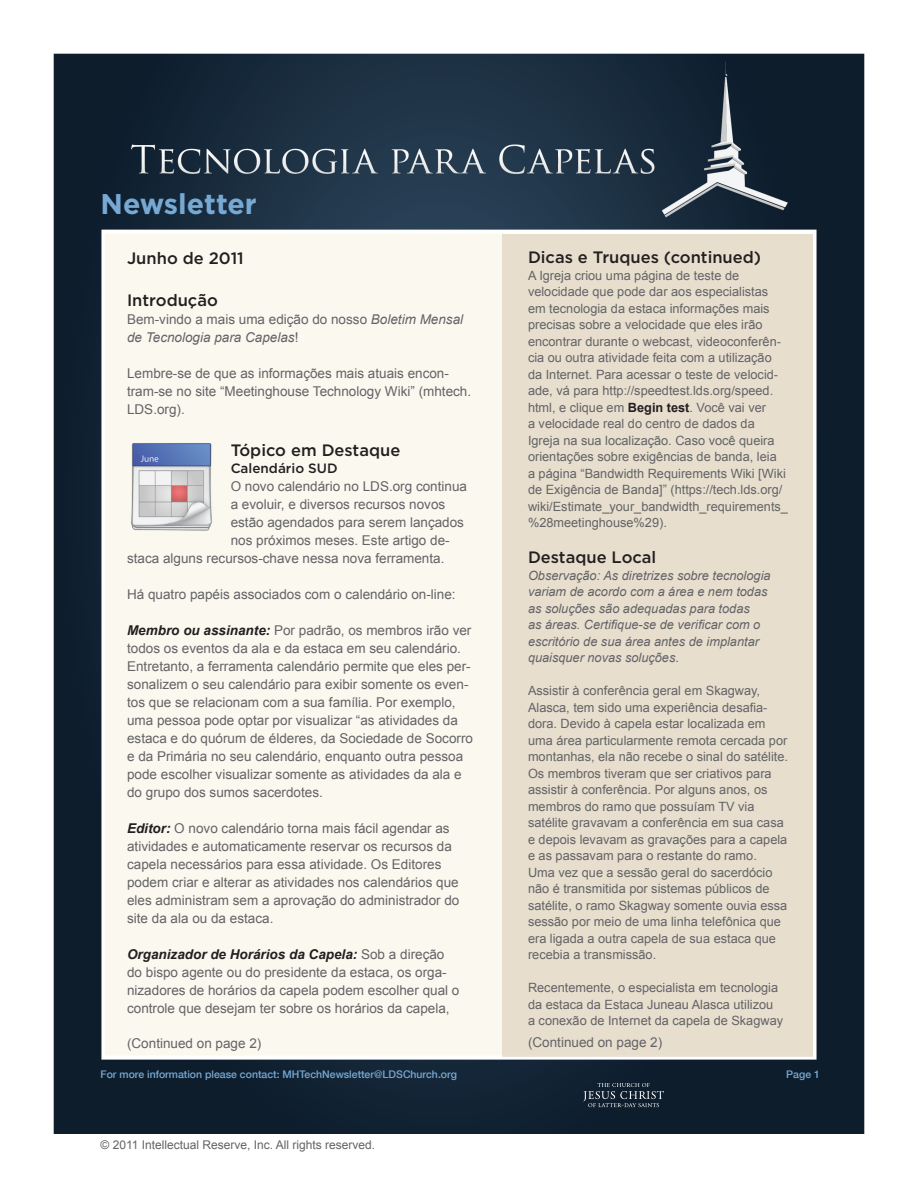
<style>
.page{position:relative;width:918px;height:1188px;background:#fff}
.page>*{position:absolute;margin:0;border:0;box-sizing:border-box;transform-origin:0 0}
.t1{font:700 28.5px "Gotham";color:#77a9d3}
.t2{font:500 16.5px "Gotham";color:#231f20}
.t3{font:13.5px/18px "Arial";color:#636366}
.t4{font:italic 13.5px/18px "Arial";color:#636366}
.t5{font:500 13.5px "Gotham";color:#231f20}
.t6{font:12.75px/16.5px "Arial";color:#636366}
.t7{font:italic 12.75px/16.5px "Arial";color:#636366}
.t8{font:12px "Arial";color:#636366}
.t9{font:500 10.5px "Helvetica Neue";color:#77a9d3}
.s1{font-style:normal}
.s2{font-weight:700;font-style:italic;color:#231f20}
.s3{font-weight:700;color:#231f20}
</style>
<div class="page">
<img style="left:53px;top:53px;width:812px;height:1081px">
<div style="left:502px;top:234px;width:311px;height:822px;background:#e7dece"></div>
<svg style="left:583px;top:1083px;width:81px;height:24px;background:#2f3d4a"></svg>
<img style="left:126px;top:439px;width:91px;height:92px">
<p class="t1" style="left:101px;top:185px;width:158px">Newsletter</p>
<p class="t2" style="left:127px;top:248px;width:118px">Junho de 2011</p>
<p class="t2" style="left:127px;top:289px;width:92px">Introdução</p>
<p class="t4" style="left:127px;top:310px;width:338px"><span class="s1">Bem-vindo a mais uma edição do nosso</span> Boletim Mensal de Tecnologia para Capelas<span class="s1">!</span></p>
<p class="t3" style="left:127px;top:364px;width:346px">Lembre-se de que as informações mais atuais encon&shy;tram-se no site “Meetinghouse Technology Wiki” (mhtech.<br>LDS.org).</p>
<p class="t2" style="left:231px;top:440px;width:171px">Tópico em Destaque</p>
<p class="t5" style="left:231px;top:459px;width:109px">Calendário SUD</p>
<p class="t3" style="left:231px;top:477px;width:238px">O novo calendário no LDS.org continua</p>
<p class="t3" style="left:231px;top:495px;width:216px">a evoluir, e diversos recursos novos</p>
<p class="t3" style="left:231px;top:513px;width:235px">estão agendados para serem lançados</p>
<p class="t3" style="left:231px;top:531px;width:221px">nos próximos meses. Este artigo de-</p>
<p class="t3" style="left:127px;top:549px;width:319px">staca alguns recursos-chave nessa nova ferramenta.</p>
<p class="t3" style="left:127px;top:585px;width:330px">Há quatro papéis associados com o calendário on-line:</p>
<p class="t3" style="left:127px;top:621px;width:347px"><span class="s2">Membro ou assinante:</span> Por padrão, os membros irão ver todos os eventos da ala e da estaca em seu calendário.<br>Entretanto, a ferramenta calendário permite que eles per&shy;sonalizem o seu calendário para exibir somente os even&shy;tos que se relacionam com a sua família. Por exemplo, uma pessoa pode optar por visualizar “as atividades da estaca e do quórum de élderes, da Sociedade de Socorro e da Primária no seu calendário, enquanto outra pessoa pode escolher visualizar somente as atividades da ala e do grupo dos sumos sacerdotes.</p>
<p class="t3" style="left:127px;top:819px;width:334px"><span class="s2">Editor:</span> O novo calendário torna mais fácil agendar as atividades e automaticamente reservar os recursos da capela necessários para essa atividade. Os Editores podem criar e alterar as atividades nos calendários que eles administram sem a aprovação do administrador do site da ala ou da estaca.</p>
<p class="t3" style="left:127px;top:945px;width:334px"><span class="s2">Organizador de Horários da Capela:</span> Sob a direção do bispo agente ou do presidente da estaca, os orga&shy;nizadores de horários da capela podem escolher qual o controle que desejam ter sobre os horários da capela,</p>
<p class="t2" style="left:528px;top:246px;width:235px">Dicas e Truques (continued)</p>
<p class="t6" style="left:528px;top:267px;width:262px">A Igreja criou uma página de teste de velocidade que pode dar aos especialistas em tecnologia da estaca informações mais precisas sobre a velocidade que eles irão encontrar durante o webcast, videoconferên&shy;cia ou outra atividade feita com a utilização da Internet. Para acessar o teste de velocid&shy;ade, vá para http://speedtest.lds.org/speed. html, e clique em <span class="s3">Begin test</span>. Você vai ver<br>a velocidade real do centro de dados da Igreja na sua localização. Caso você queira orientações sobre exigências de banda, leia<br>a página “Bandwidth Requirements Wiki [Wiki de Exigência de Banda]” (https://tech.lds.org/ wiki/Estimate_your_bandwidth_requirements_ %28meetinghouse%29).</p>
<p class="t2" style="left:528px;top:546px;width:130px">Destaque Local</p>
<p class="t7" style="left:528px;top:567px;width:244px">Observação: As diretrizes sobre tecnologia variam de acordo com a área e nem todas as soluções são adequadas para todas<br>as áreas. Certifique-se de verificar com o escritório de sua área antes de implantar quaisquer novas soluções<span class="s1">.</span></p>
<p class="t6" style="left:528px;top:682px;width:262px">Assistir à conferência geral em Skagway, Alasca, tem sido uma experiência desafia&shy;dora. Devido à capela estar localizada em uma área particularmente remota cercada por montanhas, ela não recebe o sinal do satélite.<br>Os membros tiveram que ser criativos para assistir à conferência. Por alguns anos, os membros do ramo que possuíam TV via satélite gravavam a conferência em sua casa e depois levavam as gravações para a capela e as passavam para o restante do ramo.<br>Uma vez que a sessão geral do sacerdócio não é transmitida por sistemas públicos de satélite, o ramo Skagway somente ouvia essa sessão por meio de uma linha telefônica que era ligada a outra capela de sua estaca que recebia a transmissão.</p>
<p class="t6" style="left:528px;top:979px;width:257px">Recentemente, o especialista em tecnologia da estaca da Estaca Juneau Alasca utilizou a conexão de Internet da capela de Skagway</p>
<p class="t3" style="left:127px;top:1035px;width:136px">(Continued on page 2)</p>
<p class="t3" style="left:528px;top:1033px;width:136px">(Continued on page 2)</p>
<p class="t9" style="left:101px;top:1068px;width:358px">For more information please contact: MHTechNewsletter@LDSChurch.org</p>
<p class="t9" style="left:786px;top:1068px;width:35px">Page 1</p>
<p class="t8" style="left:101px;top:1137px;width:276px">© 2011 Intellectual Reserve, Inc. All rights reserved.</p>
</div>
